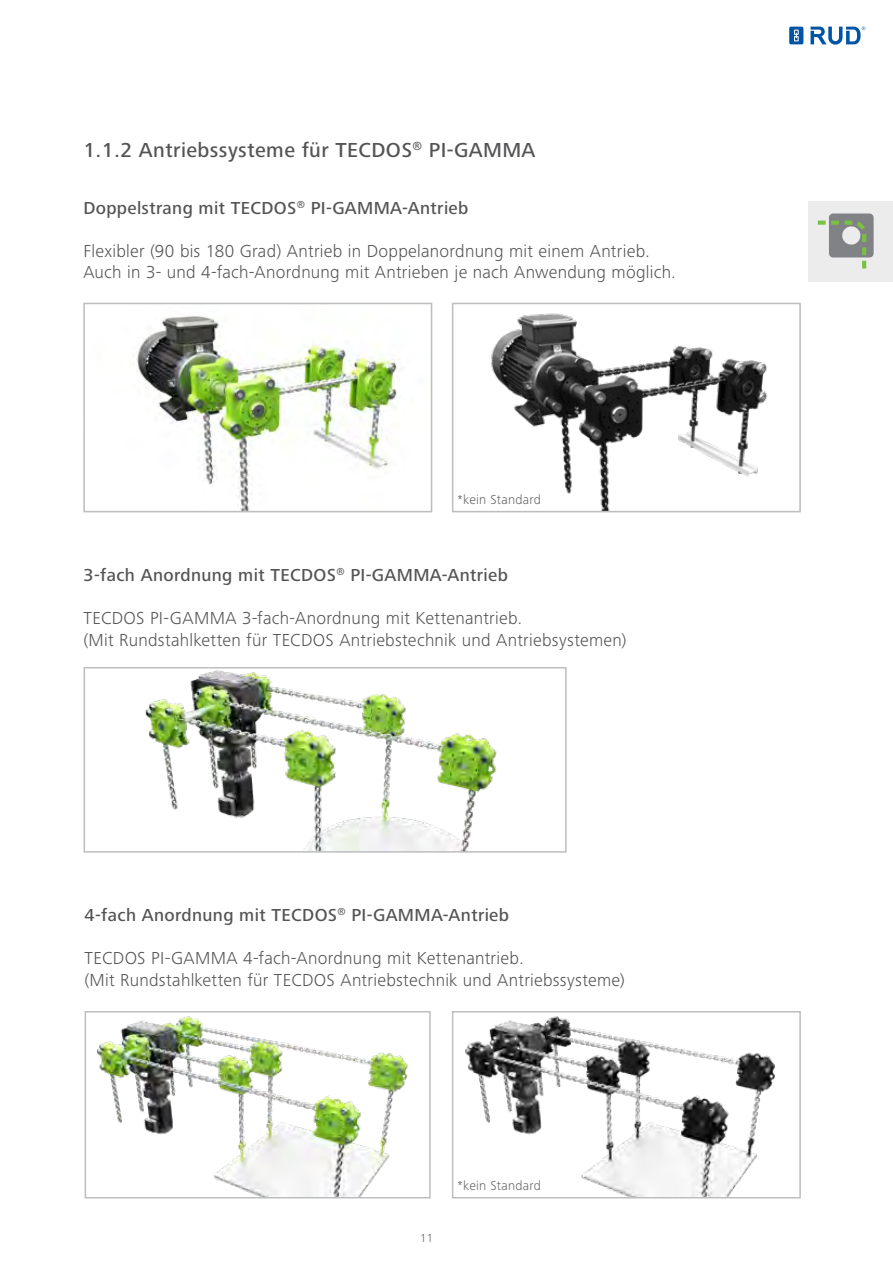
<style>
.page{position:relative;width:893px;height:1263px;background:#fff}
.page>*{position:absolute;margin:0;border:0;box-sizing:border-box;transform-origin:0 0}
.t1{font:500 21px "Frutiger Next LTW1 G";letter-spacing:.02em;color:#545456}
.t2{font:300 18px/21.6px "Frutiger Next LTW1 G";letter-spacing:.015em;color:#545456}
.t3{font:500 18px "Frutiger Next LTW1 G";letter-spacing:.02em;color:#545456}
.t4{font:300 13.5px "Frutiger Next LTW1 G";letter-spacing:.02em;color:#636466}
.t5{font:300 12px "Frutiger Next LTW1 G";color:#636466}
</style>
<div class="page">
<svg style="left:810px;top:27px;width:55px;height:18px"></svg>
<svg style="left:789px;top:27px;width:14px;height:17px"></svg>
<div style="left:808px;top:201px;width:85px;height:80px;background:#ececed"></div>
<svg style="left:817px;top:213px;width:57px;height:56px"></svg>
<img style="left:145px;top:670px;width:352px;height:180px">
<div style="left:84px;top:667px;width:483px;height:186px;border:2px solid #bcbec0"></div>
<img style="left:96px;top:1016px;width:312px;height:179px">
<div style="left:85px;top:1011px;width:346px;height:187px;border:2px solid #bcbec0"></div>
<img style="left:465px;top:1016px;width:310px;height:179px">
<div style="left:452px;top:1011px;width:349px;height:187px;border:2px solid #bcbec0"></div>
<img style="left:491px;top:313px;width:277px;height:196px">
<div style="left:452px;top:303px;width:349px;height:209px;border:2px solid #bcbec0"></div>
<img style="left:136px;top:315px;width:264px;height:194px">
<div style="left:83px;top:303px;width:349px;height:209px;border:2px solid #bcbec0"></div>
<p class="t1" style="left:83px;top:138px;width:454px">1.1.2 Antriebssysteme für TECDOS<sup>®</sup> PI-GAMMA</p>
<p class="t3" style="left:83px;top:197px;width:386px">Doppelstrang mit TECDOS<sup>®</sup> PI-GAMMA-Antrieb</p>
<p class="t2" style="left:83px;top:240px;width:594px">Flexibler (90 bis 180 Grad) Antrieb in Doppelanordnung mit einem Antrieb.<br>Auch in 3- und 4-fach-Anordnung mit Antrieben je nach Anwendung möglich.</p>
<p class="t4" style="left:458px;top:492px;width:85px">*kein Standard</p>
<p class="t3" style="left:84px;top:565px;width:426px">3-fach Anordnung mit TECDOS<sup>®</sup> PI-GAMMA-Antrieb</p>
<p class="t2" style="left:84px;top:607px;width:544px">TECDOS PI-GAMMA 3-fach-Anordnung mit Kettenantrieb.<br>(Mit Rundstahlketten für TECDOS Antriebstechnik und Antriebsystemen)</p>
<p class="t3" style="left:85px;top:905px;width:426px">4-fach Anordnung mit TECDOS<sup>®</sup> PI-GAMMA-Antrieb</p>
<p class="t2" style="left:85px;top:947px;width:542px">TECDOS PI-GAMMA 4-fach-Anordnung mit Kettenantrieb.<br>(Mit Rundstahlketten für TECDOS Antriebstechnik und Antriebssysteme)</p>
<p class="t5" style="left:420px;top:1231px;width:14px">11</p>
<p class="t4" style="left:458px;top:1178px;width:85px">*kein Standard</p>
</div>
